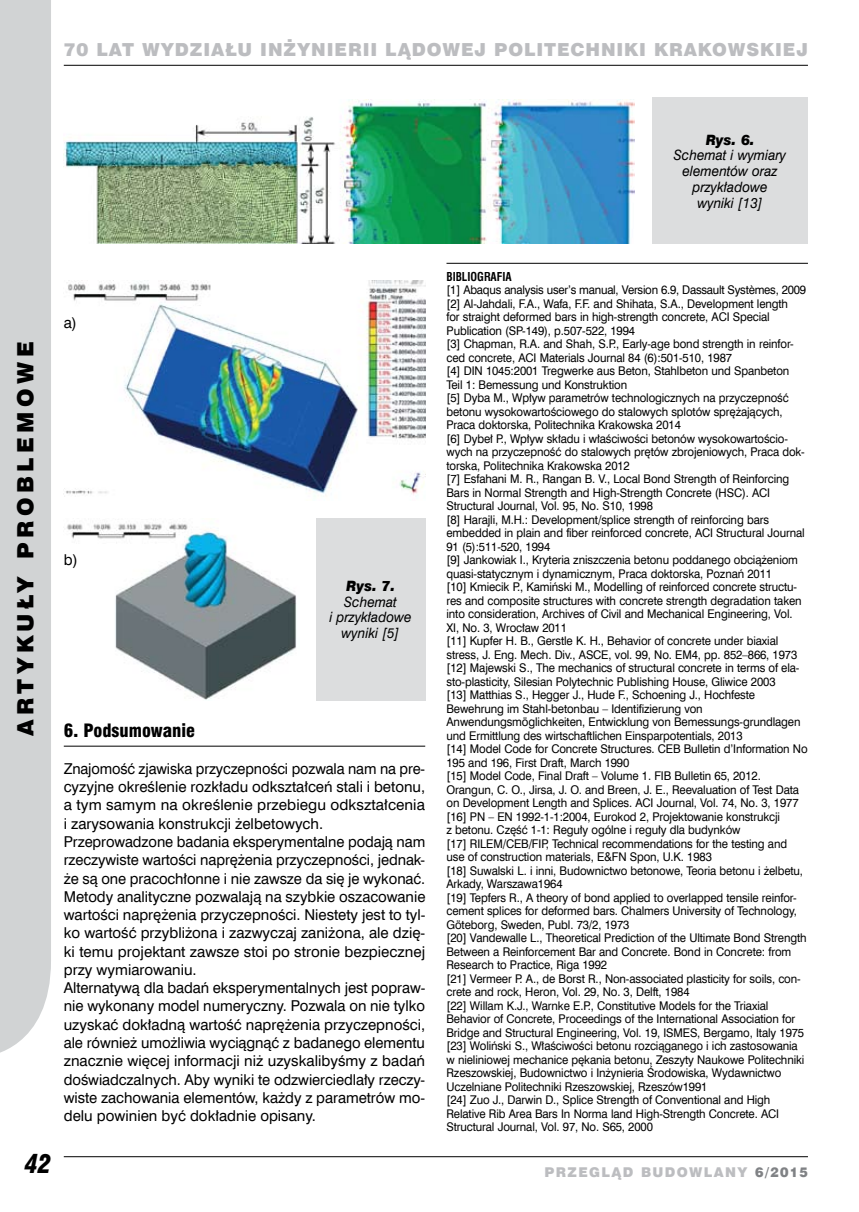
<style>
.page{position:relative;width:859px;height:1212px;background:#fff}
.page>*{position:absolute;margin:0;border:0;box-sizing:border-box;transform-origin:0 0}
.t1{font:italic 25.5px "Swis 721 Blk Cn EU";color:#000;scale:.95 1}
.t2{font:22.5px "Swis 721 Blk EU";letter-spacing:.2em;color:#000}
.t3{font:18px "Swis 721 Blk EU";letter-spacing:.05em;color:#bcbdc0}
.t4{font:18px "Swis 721 Blk Cn EU";color:#000}
.t5{font:15px/18.3px "Swis 721 EU Normal";color:#000}
.t6{font:14.25px/15.8px "Swis 721 EU Italic";color:#000;text-align:center;scale:.95 1}
.t7{font:italic 14.25px "Swis 721 Blk EU";letter-spacing:.005em;color:#000;scale:.95 1}
.t8{font:13.5px "Swis 721 Blk EU";letter-spacing:.1em;color:#bcbdc0}
.t9{font:12px/13.5px "Swis 721 EU Normal";letter-spacing:-.01em;color:#000;scale:.95 1}
.t10{font:700 12px "Swis 721 Cn EU";color:#000;scale:.95 1}
.s1{color:#808285}
</style>
<div class="page">
<div style="left:0;top:0;width:51px;height:1053px;background:#d1d3d4"></div>
<hr style="left:64px;top:1156px;width:744px;height:1px;background:#000">
<hr style="left:64px;top:65px;width:744px;height:1px;background:#000">
<hr style="left:64px;top:746px;width:361px;height:1px;background:#000">
<hr style="left:446px;top:263px;width:362px;height:1px;background:#000">
<img style="left:64px;top:100px;width:571px;height:144px">
<div style="left:316px;top:518px;width:109px;height:183px;background:#dcddde"></div>
<div style="left:652px;top:98px;width:156px;height:146px;background:#dcddde"></div>
<img style="left:67px;top:523px;width:230px;height:177px">
<img style="left:64px;top:280px;width:361px;height:217px">
<h3 class="t3" style="left:64px;top:38px;width:746px">70 LAT WYDZIAŁU INŻYNIERII LĄDOWEJ POLITECHNIKI KRAKOWSKIEJ</h3>
<p class="t7" style="left:706px;top:130px;width:53px">Rys. 6.</p>
<p class="t6" style="left:674px;top:148px;width:120px">Schemat i wymiary elementów oraz przykładowe wyniki [13]</p>
<h2 class="t2" style="left:11px;top:736px;width:395px;rotate:-90deg">ARTYKUŁY PROBLEMOWE</h2>
<h1 class="t1" style="left:25px;top:1148px;width:29px">42</h1>
<p class="t5" style="left:64px;top:314px;width:15px">a)</p>
<p class="t5" style="left:64px;top:551px;width:15px">b)</p>
<p class="t7" style="left:346px;top:577px;width:53px">Rys. 7.</p>
<p class="t6" style="left:329px;top:594px;width:88px">Schemat<br>i przykładowe wyniki [5]</p>
<h3 class="t4" style="left:64px;top:720px;width:133px">6. Podsumowanie</h3>
<p class="t5" style="left:64px;top:760px;width:363px">Znajomość zjawiska przyczepności pozwala nam na pre&shy;cyzyjne określenie rozkładu odkształceń stali i betonu, a tym samym na określenie przebiegu odkształcenia i zarysowania konstrukcji żelbetowych.<br>Przeprowadzone badania eksperymentalne podają nam rzeczywiste wartości naprężenia przyczepności, jednak&shy;że są one pracochłonne i nie zawsze da się je wykonać.<br>Metody analityczne pozwalają na szybkie oszacowanie wartości naprężenia przyczepności. Niestety jest to tyl&shy;ko wartość przybliżona i zazwyczaj zaniżona, ale dzię&shy;ki temu projektant zawsze stoi po stronie bezpiecznej przy wymiarowaniu.<br>Alternatywą dla badań eksperymentalnych jest popraw&shy;nie wykonany model numeryczny. Pozwala on nie tylko uzyskać dokładną wartość naprężenia przyczepności, ale również umożliwia wyciągnąć z badanego elementu znacznie więcej informacji niż uzyskalibyśmy z badań doświadczalnych. Aby wyniki te odzwierciedlały rzeczy&shy;wiste zachowania elementów, każdy z parametrów mo&shy;delu powinien być dokładnie opisany.</p>
<p class="t10" style="left:446px;top:269px;width:70px">BIBLIOGRAFIA</p>
<p class="t9" style="left:446px;top:283px;width:382px">[1] Abaqus analysis user’s manual, Version 6.9, Dassault Systèmes, 2009 [2] Al-Jahdali, F.A., Wafa, F.F. and Shihata, S.A., Development length<br>for straight deformed bars in high-strength concrete, ACI Special Publication (SP-149), p.507-522, 1994<br>[3] Chapman, R.A. and Shah, S.P., Early-age bond strength in reinfor&shy;ced concrete, ACI Materials Journal 84 (6):501-510, 1987<br>[4] DIN 1045:2001 Tregwerke aus Beton, Stahlbeton und Spanbeton Teil 1: Bemessung und Konstruktion<br>[5] Dyba M., Wpływ parametrów technologicznych na przyczepność betonu wysokowartościowego do stalowych splotów sprężających, Praca doktorska, Politechnika Krakowska 2014<br>[6] Dybeł P., Wpływ składu i właściwości betonów wysokowartościo&shy;wych na przyczepność do stalowych prętów zbrojeniowych, Praca dok&shy;torska, Politechnika Krakowska 2012<br>[7] Esfahani M. R., Rangan B. V., Local Bond Strength of Reinforcing Bars in Normal Strength and High-Strength Concrete (HSC). ACI Structural Journal, Vol. 95, No. S10, 1998<br>[8] Harajli, M.H.: Development/splice strength of reinforcing bars embedded in plain and fiber reinforced concrete, ACI Structural Journal 91 (5):511-520, 1994<br>[9] Jankowiak I., Kryteria zniszczenia betonu poddanego obciążeniom quasi-statycznym i dynamicznym, Praca doktorska, Poznań 2011<br>[10] Kmiecik P., Kamiński M., Modelling of reinforced concrete structu&shy;res and composite structures with concrete strength degradation taken into consideration, Archives of Civil and Mechanical Engineering, Vol.<br>XI, No. 3, Wrocław 2011<br>[11] Kupfer H. B., Gerstle K. H., Behavior of concrete under biaxial stress, J. Eng. Mech. Div., ASCE, vol. 99, No. EM4, pp. 852–866, 1973 [12] Majewski S., The mechanics of structural concrete in terms of ela&shy;sto-plasticity, Silesian Polytechnic Publishing House, Gliwice 2003<br>[13] Matthias S., Hegger J., Hude F., Schoening J., Hochfeste Bewehrung im Stahl-betonbau – Identifizierung von Anwendungsmöglichkeiten, Entwicklung von Bemessungs-grundlagen und Ermittlung des wirtschaftlichen Einsparpotentials, 2013<br>[14] Model Code for Concrete Structures. CEB Bulletin d’Information No 195 and 196, First Draft, March 1990<br>[15] Model Code, Final Draft – Volume 1. FIB Bulletin 65, 2012.<br>Orangun, C. O., Jirsa, J. O. and Breen, J. E., Reevaluation of Test Data on Development Length and Splices. ACI Journal, Vol. 74, No. 3, 1977 [16] PN – EN 1992-1-1:2004, Eurokod 2, Projektowanie konstrukcji<br>z betonu. Część 1-1: Reguły ogólne i reguły dla budynków<br>[17] RILEM/CEB/FIP, Technical recommendations for the testing and use of construction materials, E&amp;FN Spon, U.K. 1983<br>[18] Suwalski L. i inni, Budownictwo betonowe, Teoria betonu i żelbetu, Arkady, Warszawa1964<br>[19] Tepfers R., A theory of bond applied to overlapped tensile reinfor&shy;cement splices for deformed bars. Chalmers University of Technology, Göteborg, Sweden, Publ. 73/2, 1973<br>[20] Vandewalle L., Theoretical Prediction of the Ultimate Bond Strength Between a Reinforcement Bar and Concrete. Bond in Concrete: from Research to Practice, Riga 1992<br>[21] Vermeer P. A., de Borst R., Non-associated plasticity for soils, con&shy;crete and rock, Heron, Vol. 29, No. 3, Delft, 1984<br>[22] Willam K.J., Warnke E.P., Constitutive Models for the Triaxial Behavior of Concrete, Proceedings of the International Association for Bridge and Structural Engineering, Vol. 19, ISMES, Bergamo, Italy 1975 [23] Woliński S., Właściwości betonu rozciąganego i ich zastosowania w nieliniowej mechanice pękania betonu, Zeszyty Naukowe Politechniki Rzeszowskiej, Budownictwo i Inżynieria Środowiska, Wydawnictwo Uczelniane Politechniki Rzeszowskiej, Rzeszów1991<br>[24] Zuo J., Darwin D., Splice Strength of Conventional and High Relative Rib Area Bars In Norma land High-Strength Concrete. ACI Structural Journal, Vol. 97, No. S65, 2000</p>
<p class="t8" style="left:545px;top:1163px;width:265px">PRZEGLĄD BUDOWLANY <span class="s1">6/2015</span></p>
</div>
